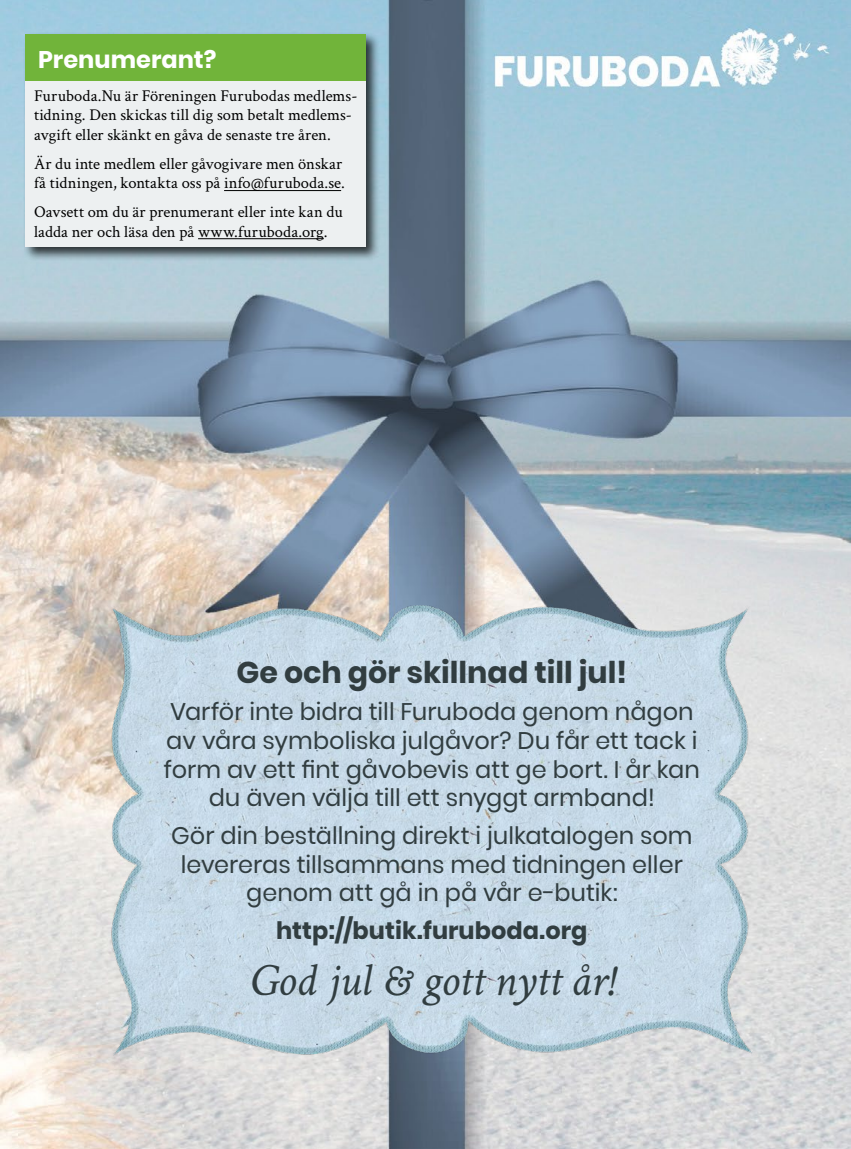
<style>
.page{position:relative;width:851px;height:1149px;background:#fff}
.page>*{position:absolute;margin:0;border:0;box-sizing:border-box;transform-origin:0 0}
.t1{font:italic 46.5px "Crimson Text";letter-spacing:-.01em;color:#313d40}
.t2{font:700 30px "Poppins";color:#313d40}
.t3{font:24px/28.8px "Poppins";color:#313d40;text-align:center}
.t4{font:700 24px "Poppins";color:#313d40}
.t5{font:700 24px "Poppins";color:#fff}
.t6{font:16.5px/19.8px "Crimson Text";letter-spacing:.005em;color:#000}
</style>
<div class="page">
<img style="left:0;top:0;width:850px;height:1148px">
<div style="left:23px;top:31px;width:358px;height:230px;background:#000;opacity:.75"></div>
<div style="left:26px;top:77px;width:340px;height:170px;background:#edf0f1"></div>
<hr style="left:224px;top:190px;width:117px;height:1px;background:#000">
<hr style="left:198px;top:238px;width:104px;height:1px;background:#000">
<svg style="left:302px;top:238px;width:22px;height:1px"></svg>
<div style="left:26px;top:34px;width:340px;height:46px;background:#71b43a"></div>
<img style="left:102px;top:593px;width:655px;height:477px">
<h3 class="t5" style="left:38px;top:45px;width:180px">Prenumerant?</h3>
<p class="t6" style="left:34px;top:85px;width:325px">Furuboda.Nu är Föreningen Furubodas medlems&shy;tidning. Den skickas till dig som betalt medlems&shy;avgift eller skänkt en gåva de senaste tre åren.</p>
<p class="t6" style="left:34px;top:153px;width:312px">Är du inte medlem eller gåvogivare men önskar få tidningen, kontakta oss på info@furuboda.se.</p>
<p class="t6" style="left:34px;top:201px;width:310px">Oavsett om du är prenumerant eller inte kan du ladda ner och läsa den på www.furuboda.org.</p>
<h2 class="t2" style="left:236px;top:654px;width:392px">Ge och gör skillnad till jul!</h2>
<h3 class="t3" style="left:164px;top:697px;width:537px">Varför inte bidra till Furuboda genom någon av våra symboliska julgåvor? Du får ett tack i form av ett fint gåvobevis att ge bort. I år kan du även välja till ett snyggt armband!</h3>
<h3 class="t3" style="left:171px;top:820px;width:522px">Gör din beställning direkt i julkatalogen som levereras tillsammans med tidningen eller genom att gå in på vår e-butik:</h3>
<h3 class="t4" style="left:276px;top:916px;width:313px">http://butik.furuboda.org</h3>
<h1 class="t1" style="left:250px;top:953px;width:366px">God jul &amp; gott nytt år!</h1>
</div>
